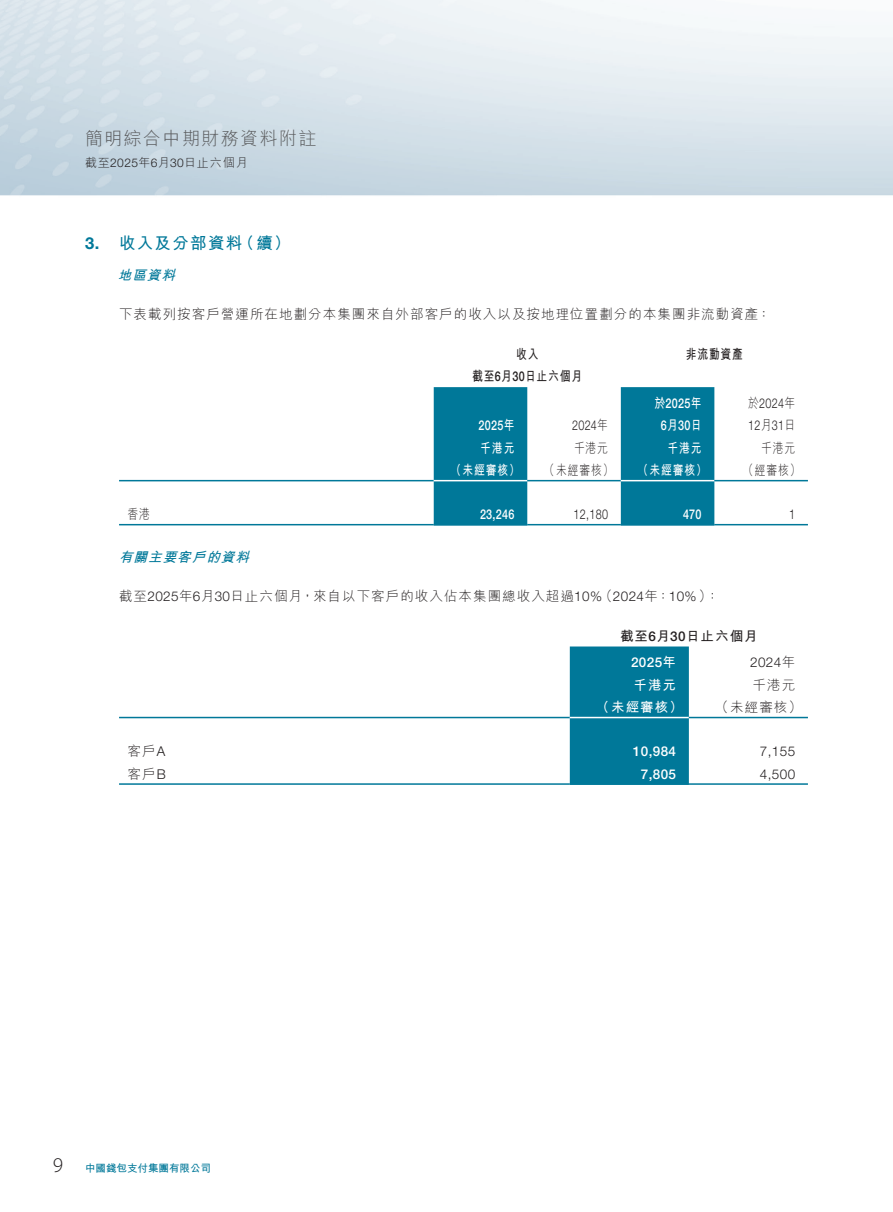
<style>
.page{position:relative;width:893px;height:1212px;background:#fff}
.page>*{position:absolute;margin:0;border:0;box-sizing:border-box;transform-origin:0 0}
.t1{font:300 18px "M Hei HK";letter-spacing:.08em;color:#57585a}
.t2{font:700 16.5px "M Hei HK";letter-spacing:.08em;color:#007899}
.t3{font:300 13.5px "M Hei HK";letter-spacing:.08em;color:#231f20}
.t4{font:500 13.5px/22.5px "Helvetica Neue LT Std";letter-spacing:.03em;color:#fff;text-align:center;scale:.8 1}
.t5{font:300 13.5px/22.5px "Helvetica Neue LT Std";letter-spacing:.03em;color:#231f20;scale:.8 1}
.t6{font:300 13.5px "M Hei HK";letter-spacing:.08em;color:#231f20;scale:.8 1}
.t7{font:700 13.5px "M Hei HK";letter-spacing:.08em;color:#231f20;scale:.8 1}
.t8{font:700 13.5px "M Hei HK";letter-spacing:.08em;color:#fff;scale:.8 1}
.t9{font:500 13.5px "Helvetica Neue LT Std";letter-spacing:.03em;color:#fff}
.t10{font:300 13.5px "Helvetica Neue LT Std";letter-spacing:.03em;color:#231f20}
.t11{font:italic 700 13.5px "M Hei HK";color:#007899}
.t12{font:700 13.5px "M Hei HK";letter-spacing:.08em;color:#231f20}
.t13{font:700 13.5px "M Hei HK";letter-spacing:.08em;color:#fff}
.t14{font:300 12px "M Hei HK";letter-spacing:.08em;color:#231f20}
.t15{font:700 10.5px "M Hei HK";color:#007899}
.s1{font-family:"Helvetica Neue LT Std"}
.s2{font-family:"Helvetica Neue LT Std";font-weight:500}
.s3{font-family:"M Hei HK";font-weight:700}
.s4{font-family:"M Hei HK"}
.s5{font-family:"Myriad Pro";font-weight:300;font-size:21px;color:#231f20}
</style>
<div class="page">
<img style="left:0;top:0;width:893px;height:783px">
<svg style="left:434px;top:387px;width:280px;height:137px"></svg>
<hr style="left:119px;top:480px;width:315px;height:1px;background:#007899">
<hr style="left:434px;top:480px;width:93px;height:1px;background:#fff">
<hr style="left:527px;top:480px;width:94px;height:1px;background:#007899">
<hr style="left:621px;top:480px;width:93px;height:1px;background:#fff">
<hr style="left:714px;top:480px;width:94px;height:1px;background:#007899">
<hr style="left:119px;top:524px;width:315px;height:1px;background:#007899">
<hr style="left:434px;top:524px;width:93px;height:1px;background:#007899">
<hr style="left:527px;top:524px;width:94px;height:1px;background:#007899">
<hr style="left:621px;top:524px;width:93px;height:1px;background:#007899">
<hr style="left:714px;top:524px;width:94px;height:1px;background:#007899">
<div style="left:570px;top:646px;width:119px;height:137px;background:#007899"></div>
<hr style="left:119px;top:717px;width:451px;height:1px;background:#007899">
<hr style="left:570px;top:717px;width:119px;height:1px;background:#fff">
<hr style="left:689px;top:717px;width:119px;height:1px;background:#007899">
<hr style="left:119px;top:783px;width:451px;height:2px;background:#007899">
<hr style="left:570px;top:783px;width:119px;height:2px;background:#007899">
<hr style="left:689px;top:783px;width:119px;height:2px;background:#007899">
<h1 class="t1" style="left:85px;top:129px;width:233px">簡明綜合中期財務資料附註</h1>
<p class="t14" style="left:85px;top:156px;width:164px">截至<span class="s1">2025</span>年<span class="s1">6</span>月<span class="s1">30</span>日止六個月</p>
<p class="t2" style="left:85px;top:231px;width:207px"><span class="s1">3.</span> 收入及分部資料（續）</p>
<p class="t11" style="left:118px;top:265px;width:63px">地區資料</p>
<p class="t3" style="left:119px;top:307px;width:653px">下表載列按客戶營運所在地劃分本集團來自外部客戶的收入以及按地理位置劃分的本集團非流動資產：</p>
<p class="t7" style="left:516px;top:344px;width:30px">收入</p>
<p class="t7" style="left:686px;top:344px;width:73px">非流動資產</p>
<p class="t7" style="left:472px;top:366px;width:139px">截至<span class="s2">6</span>月<span class="s2">30</span>日止六個月</p>
<p class="t4" style="left:478px;top:414px;width:47px">2025<span class="s3">年</span></p>
<p class="t5" style="left:572px;top:414px;width:47px">2024<span class="s4">年</span></p>
<p class="t4" style="left:654px;top:392px;width:60px"><span class="s3">於</span>2025<span class="s3">年<br></span>6<span class="s3">月</span>30<span class="s3">日</span></p>
<p class="t5" style="left:748px;top:392px;width:60px"><span class="s4">於</span>2024<span class="s4">年<br></span>12<span class="s4">月</span>31<span class="s4">日</span></p>
<p class="t8" style="left:480px;top:438px;width:45px">千港元</p>
<p class="t6" style="left:574px;top:441px;width:44px">千港元</p>
<p class="t8" style="left:667px;top:438px;width:44px">千港元</p>
<p class="t6" style="left:761px;top:441px;width:44px">千港元</p>
<p class="t8" style="left:450px;top:461px;width:88px">（未經審核）</p>
<p class="t6" style="left:544px;top:464px;width:88px">（未經審核）</p>
<p class="t8" style="left:637px;top:461px;width:88px">（未經審核）</p>
<p class="t6" style="left:743px;top:464px;width:74px">（經審核）</p>
<p class="t6" style="left:128px;top:507px;width:30px">香港</p>
<p class="t4" style="left:480px;top:503px;width:45px">23,246</p>
<p class="t5" style="left:573px;top:503px;width:45px">12,180</p>
<p class="t4" style="left:683px;top:503px;width:25px">470</p>
<p class="t5" style="left:789px;top:503px;width:9px">1</p>
<p class="t11" style="left:119px;top:547px;width:136px">有關主要客戶的資料</p>
<p class="t3" style="left:119px;top:589px;width:602px">截至<span class="s1">2025</span>年<span class="s1">6</span>月<span class="s1">30</span>日止六個月，來自以下客戶的收入佔本集團總收入超過<span class="s1">10%</span>（<span class="s1">2024</span>年：<span class="s1">10%</span>）：</p>
<p class="t12" style="left:620px;top:626px;width:139px">截至<span class="s2">6</span>月<span class="s2">30</span>日止六個月</p>
<p class="t9" style="left:631px;top:654px;width:47px">2025<span class="s3">年</span></p>
<p class="t10" style="left:750px;top:654px;width:47px">2024<span class="s4">年</span></p>
<p class="t13" style="left:633px;top:675px;width:44px">千港元</p>
<p class="t3" style="left:753px;top:678px;width:44px">千港元</p>
<p class="t13" style="left:596px;top:697px;width:88px">（未經審核）</p>
<p class="t3" style="left:715px;top:700px;width:88px">（未經審核）</p>
<p class="t3" style="left:128px;top:744px;width:39px">客戶<span class="s1">A</span></p>
<p class="t9" style="left:633px;top:743px;width:45px">10,984</p>
<p class="t10" style="left:760px;top:743px;width:37px">7,155</p>
<p class="t3" style="left:128px;top:767px;width:40px">客戶<span class="s1">B</span></p>
<p class="t9" style="left:641px;top:766px;width:37px">7,805</p>
<p class="t10" style="left:760px;top:765px;width:37px">4,500</p>
<p class="t15" style="left:53px;top:1160px;width:160px"><span class="s5">9</span> 中國錢包支付集團有限公司</p>
</div>
